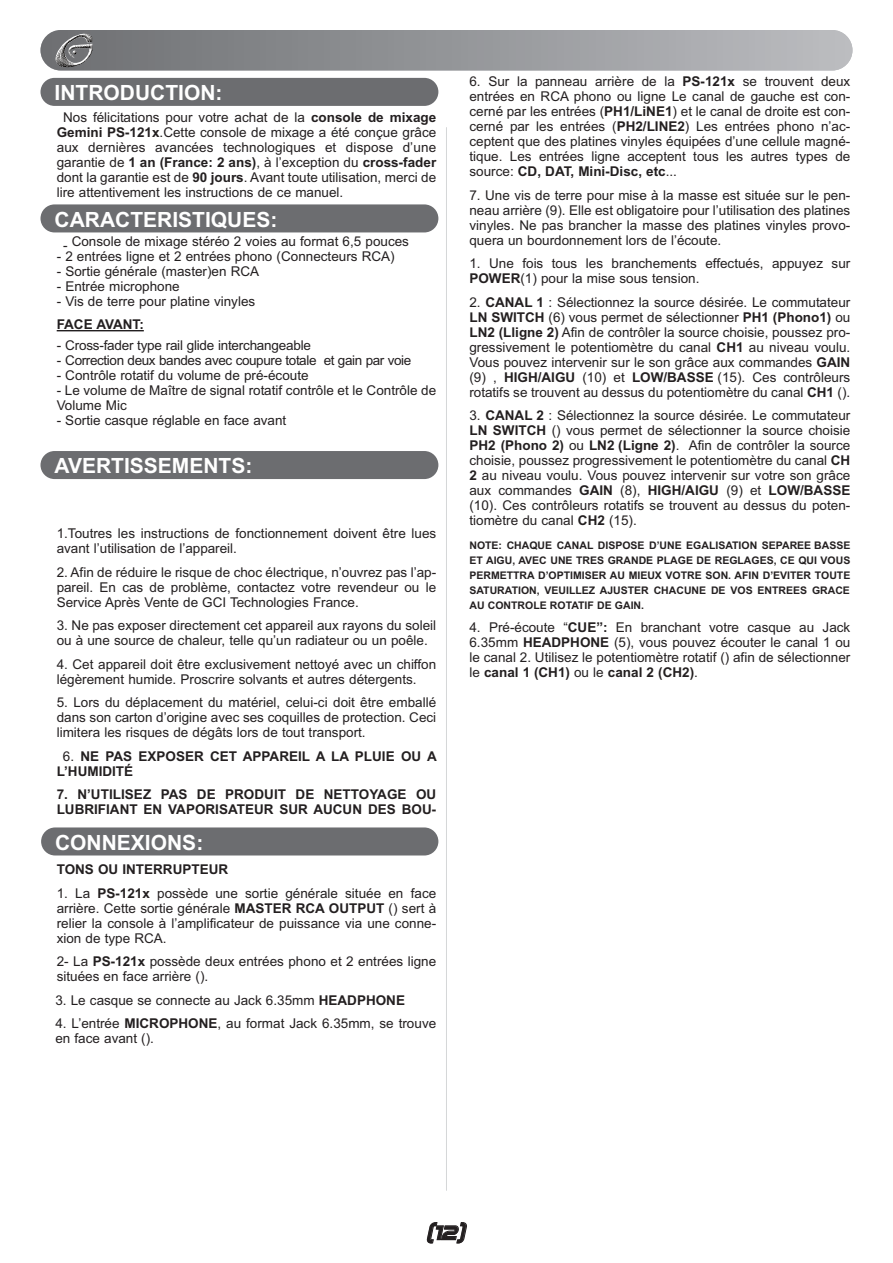
<style>
.page{position:relative;width:893px;height:1263px;background:#fff}
.page>*{position:absolute;margin:0;border:0;box-sizing:border-box;transform-origin:0 0}
.t1{font:700 21px "Arial";color:#fff}
.t2{font:13.5px/15px "Arial";color:#231f20;text-align:justify}
.t3{font:700 13.5px/15px "Arial";color:#231f20}
.t4{font:13.5px "Arial";letter-spacing:-.03em;color:#231f20}
.t5{font:700 10.5px/15px "Arial";color:#231f20;text-align:justify}
.s1{font-weight:700}
.s2{font-weight:400}
</style>
<div class="page">
<hr style="left:57px;top:330px;width:87px;height:1px;background:#231f20">
<hr style="left:446px;top:127px;width:1px;height:1064px;background:#d5d7d8">
<div style="left:40px;top:30px;width:812px;height:40px;background:linear-gradient(to right,#6d6f72,#bbbcc0);border-radius:20px"></div>
<img style="left:55px;top:33px;width:37px;height:34px">
<div style="left:40px;top:78px;width:398px;height:28px;background:#6c6d70;border-radius:14px"></div>
<div style="left:40px;top:204px;width:398px;height:28px;background:#6c6d70;border-radius:14px"></div>
<div style="left:40px;top:451px;width:398px;height:28px;background:#6c6d70;border-radius:14px"></div>
<div style="left:41px;top:827px;width:397px;height:28px;background:#6c6d70;border-radius:14px"></div>
<p class="t1" style="left:55px;top:81px;width:169px">INTRODUCTION:</p>
<p class="t2" style="left:57px;top:110px;width:381px;text-indent:6px">Nos félicitations pour votre achat de la <span class="s1">console de mixage Gemini PS-121x</span>.Cette console de mixage a été conçue grâce aux dernières avancées technologiques et dispose d’une garantie de <span class="s1">1 an (France: 2 ans)</span>, à l’exception du <span class="s1">cross-fader </span>dont la garantie est de <span class="s1">90 jours</span>. Avant toute utilisation, merci de lire attentivement les instructions de ce manuel.</p>
<p class="t2" style="left:63px;top:234px;width:347px">- Console de mixage stéréo 2 voies au format 6,5 pouces</p>
<p class="t2" style="left:57px;top:249px;width:340px">- 2 entrées ligne et 2 entrées phono (Connecteurs RCA)</p>
<p class="t2" style="left:57px;top:264px;width:204px">- Sortie générale (master)en RCA</p>
<p class="t2" style="left:57px;top:279px;width:125px">- Entrée microphone</p>
<p class="t2" style="left:57px;top:289px;width:200px;line-height:23.5px">- Vis de terre pour platine vinyles<br><span class="s1">FACE AVANT:</span></p>
<p class="t2" style="left:57px;top:337px;width:256px">- Cross-fader type rail glide interchangeable</p>
<p class="t4" style="left:57px;top:352px;width:356px">- Correction deux bandes avec coupure totale et gain par voie</p>
<p class="t2" style="left:57px;top:367px;width:253px">- Contrôle rotatif du volume de pré-écoute</p>
<p class="t2" style="left:57px;top:382px;width:381px">- Le volume de Maître de signal rotatif contrôle et le Contrôle de<br>Volume Mic</p>
<p class="t2" style="left:57px;top:412px;width:231px">- Sortie casque réglable en face avant</p>
<p class="t1" style="left:55px;top:207px;width:224px">CARACTERISTIQUES:</p>
<p class="t1" style="left:55px;top:454px;width:199px">AVERTISSEMENTS:</p>
<p class="t2" style="left:57px;top:526px;width:381px">1.Toutres les instructions de fonctionnement doivent être lues avant l’utilisation de l’appareil.</p>
<p class="t2" style="left:57px;top:564px;width:381px">2. Afin de réduire le risque de choc électrique, n’ouvrez pas l’ap&shy;pareil. En cas de problème, contactez votre revendeur ou le Service Après Vente de GCI Technologies France.</p>
<p class="t2" style="left:57px;top:618px;width:381px">3. Ne pas exposer directement cet appareil aux rayons du soleil ou à une source de chaleur, telle qu’un radiateur ou un poêle.</p>
<p class="t2" style="left:57px;top:656px;width:381px">4. Cet appareil doit être exclusivement nettoyé avec un chiffon légèrement humide. Proscrire solvants et autres détergents.</p>
<p class="t2" style="left:57px;top:695px;width:381px">5. Lors du déplacement du matériel, celui-ci doit être emballé dans son carton d’origine avec ses coquilles de protection. Ceci limitera les risques de dégâts lors de tout transport.</p>
<p class="t3" style="left:57px;top:748px;width:382px;text-indent:6px"><span class="s2">6.</span> NE PAS EXPOSER CET APPAREIL A LA PLUIE OU A<br>L’HUMIDITÉ</p>
<p class="t3" style="left:57px;top:787px;width:381px">7. N’UTILISEZ PAS DE PRODUIT DE NETTOYAGE OU<br>LUBRIFIANT EN VAPORISATEUR SUR AUCUN DES BOU-</p>
<p class="t1" style="left:55px;top:830px;width:150px">CONNEXIONS:</p>
<p class="t3" style="left:57px;top:862px;width:173px">TONS OU INTERRUPTEUR</p>
<p class="t2" style="left:57px;top:885px;width:381px">1. La <span class="s1">PS-121x</span> possède une sortie générale située en face arrière. Cette sortie générale <span class="s1">MASTER RCA OUTPUT</span> () sert à relier la console à l’amplificateur de puissance via une conne&shy;xion de type RCA.</p>
<p class="t2" style="left:57px;top:954px;width:381px">2- La <span class="s1">PS-121x</span> possède deux entrées phono et 2 entrées ligne situées en face arrière ().</p>
<p class="t2" style="left:55px;top:992px;width:351px">3. Le casque se connecte au Jack 6.35mm <span class="s1">HEADPHONE</span></p>
<p class="t2" style="left:55px;top:1016px;width:382px">4. L’entrée <span class="s1">MICROPHONE</span>, au format Jack 6.35mm, se trouve en face avant ().</p>
<p class="t2" style="left:469px;top:74px;width:382px">6. Sur la panneau arrière de la <span class="s1">PS-121x</span> se trouvent deux entrées en RCA phono ou ligne Le canal de gauche est con&shy;cerné par les entrées (<span class="s1">PH1/LiNE1</span>) et le canal de droite est con&shy;cerné par les entrées (<span class="s1">PH2/LINE2</span>) Les entrées phono n’ac&shy;ceptent que des platines vinyles équipées d’une cellule magné&shy;tique. Les entrées ligne acceptent tous les autres types de source: <span class="s1">CD, DAT, Mini-Disc, etc</span>...</p>
<p class="t2" style="left:469px;top:188px;width:382px">7. Une vis de terre pour mise à la masse est située sur le pen&shy;neau arrière (9). Elle est obligatoire pour l’utilisation des platines vinyles. Ne pas brancher la masse des platines vinyles provo&shy;quera un bourdonnement lors de l’écoute.</p>
<p class="t2" style="left:469px;top:256px;width:382px">1. Une fois tous les branchements effectués, appuyez sur<br><span class="s1">POWER</span>(1) pour la mise sous tension.</p>
<p class="t2" style="left:469px;top:295px;width:382px">2. <span class="s1">CANAL 1</span> : Sélectionnez la source désirée. Le commutateur <span class="s1">LN SWITCH</span> (6) vous permet de sélectionner <span class="s1">PH1 (Phono1)</span> ou <span class="s1">LN2 (Lligne 2)</span> Afin de contrôler la source choisie, poussez pro&shy;gressivement le potentiomètre du canal <span class="s1">CH1</span> au niveau voulu.<br>Vous pouvez intervenir sur le son grâce aux commandes <span class="s1">GAIN </span>(9) , <span class="s1">HIGH/AIGU</span> (10) et <span class="s1">LOW/BASSE</span> (15). Ces contrôleurs rotatifs se trouvent au dessus du potentiomètre du canal <span class="s1">CH1</span> ().</p>
<p class="t2" style="left:469px;top:408px;width:382px">3. <span class="s1">CANAL 2</span> : Sélectionnez la source désirée. Le commutateur <span class="s1">LN SWITCH</span> () vous permet de sélectionner la source choisie <span class="s1">PH2 (Phono 2)</span> ou <span class="s1">LN2 (Ligne 2)</span>. Afin de contrôler la source choisie, poussez progressivement le potentiomètre du canal <span class="s1">CH 2</span> au niveau voulu. Vous pouvez intervenir sur votre son grâce aux commandes <span class="s1">GAIN</span> (8), <span class="s1">HIGH/AIGU</span> (9) et <span class="s1">LOW/BASSE </span>(10). Ces contrôleurs rotatifs se trouvent au dessus du poten&shy;tiomètre du canal <span class="s1">CH2</span> (15).</p>
<p class="t5" style="left:469px;top:538px;width:382px">NOTE: CHAQUE CANAL DISPOSE D’UNE EGALISATION SEPAREE BASSE ET AIGU, AVEC UNE TRES GRANDE PLAGE DE REGLAGES, CE QUI VOUS PERMETTRA D’OPTIMISER AU MIEUX VOTRE SON. AFIN D’EVITER TOUTE SATURATION, VEUILLEZ AJUSTER CHACUNE DE VOS ENTREES GRACE AU CONTROLE ROTATIF DE GAIN.</p>
<p class="t2" style="left:469px;top:620px;width:382px">4. Pré-écoute “<span class="s1">CUE”:</span> En branchant votre casque au Jack 6.35mm <span class="s1">HEADPHONE</span> (5), vous pouvez écouter le canal 1 ou le canal 2. Utilisez le potentiomètre rotatif () afin de sélectionner le <span class="s1">canal 1 (CH1)</span> ou le <span class="s1">canal 2 (CH2)</span>.</p>
</div>
